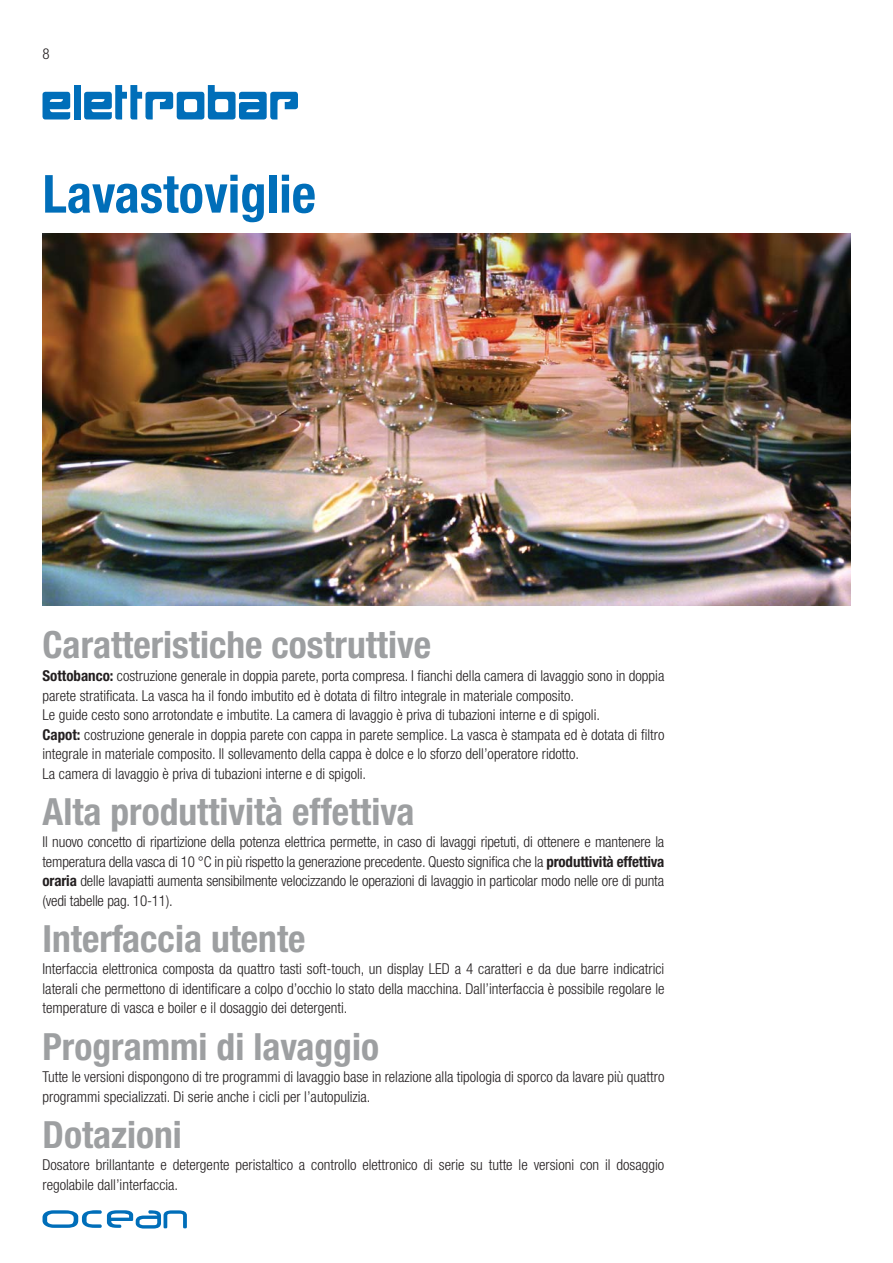
<style>
.page{position:relative;width:893px;height:1263px;background:#fff}
.page>*{position:absolute;margin:0;border:0;box-sizing:border-box;transform-origin:0 0}
.t1{font:700 condensed 52.5px "Helvetica Neue";color:#006eb9}
.t2{font:700 condensed 37.5px "Helvetica Neue";color:#9d9fa1}
.t3{font:300 condensed 15px/19.5px "Helvetica Neue";color:#231f20}
.s1{font-weight:700}
</style>
<div class="page">
<div style="left:74px;top:85px;width:7px;height:34px;background:#006eb9"></div>
<svg style="left:43px;top:92px;width:27px;height:27px"></svg>
<svg style="left:84px;top:85px;width:214px;height:34px"></svg>
<svg style="left:43px;top:1210px;width:144px;height:18px"></svg>
<img style="left:43px;top:234px;width:807px;height:372px">
<p class="t3" style="left:43px;top:45px;width:9px">8</p>
<h1 class="t1" style="left:43px;top:175px;width:275px">Lavastoviglie</h1>
<h2 class="t2" style="left:43px;top:632px;width:390px">Caratteristiche costruttive</h2>
<p class="t3" style="left:43px;top:667px;width:623px"><span class="s1">Sottobanco:</span> costruzione generale in doppia parete, porta compresa. I fianchi della camera di lavaggio sono in doppia parete stratificata. La vasca ha il fondo imbutito ed è dotata di filtro integrale in materiale composito.<br>Le guide cesto sono arrotondate e imbutite. La camera di lavaggio è priva di tubazioni interne e di spigoli.<br><span class="s1">Capot:</span> costruzione generale in doppia parete con cappa in parete semplice. La vasca è stampata ed è dotata di filtro integrale in materiale composito. Il sollevamento della cappa è dolce e lo sforzo dell’operatore ridotto.<br>La camera di lavaggio è priva di tubazioni interne e di spigoli.</p>
<h2 class="t2" style="left:43px;top:798px;width:373px">Alta produttività effettiva</h2>
<p class="t3" style="left:43px;top:833px;width:623px;text-align:justify">Il nuovo concetto di ripartizione della potenza elettrica permette, in caso di lavaggi ripetuti, di ottenere e mantenere la temperatura della vasca di 10 °C in più rispetto la generazione precedente. Questo significa che la <span class="s1">produttività effettiva oraria</span> delle lavapiatti aumenta sensibilmente velocizzando le operazioni di lavaggio in particolar modo nelle ore di punta (vedi tabelle pag. 10-11).</p>
<h2 class="t2" style="left:43px;top:925px;width:264px">Interfaccia utente</h2>
<p class="t3" style="left:43px;top:961px;width:623px;text-align:justify">Interfaccia elettronica composta da quattro tasti soft-touch, un display LED a 4 caratteri e da due barre indicatrici laterali che permettono di identificare a colpo d’occhio lo stato della macchina. Dall’interfaccia è possibile regolare le temperature di vasca e boiler e il dosaggio dei detergenti.</p>
<h2 class="t2" style="left:43px;top:1033px;width:338px">Programmi di lavaggio</h2>
<p class="t3" style="left:43px;top:1068px;width:623px">Tutte le versioni dispongono di tre programmi di lavaggio base in relazione alla tipologia di sporco da lavare più quattro programmi specializzati. Di serie anche i cicli per l’autopulizia.</p>
<h2 class="t2" style="left:43px;top:1121px;width:141px">Dotazioni</h2>
<p class="t3" style="left:43px;top:1156px;width:623px">Dosatore brillantante e detergente peristaltico a controllo elettronico di serie su tutte le versioni con il dosaggio regolabile dall’interfaccia.</p>
</div>
